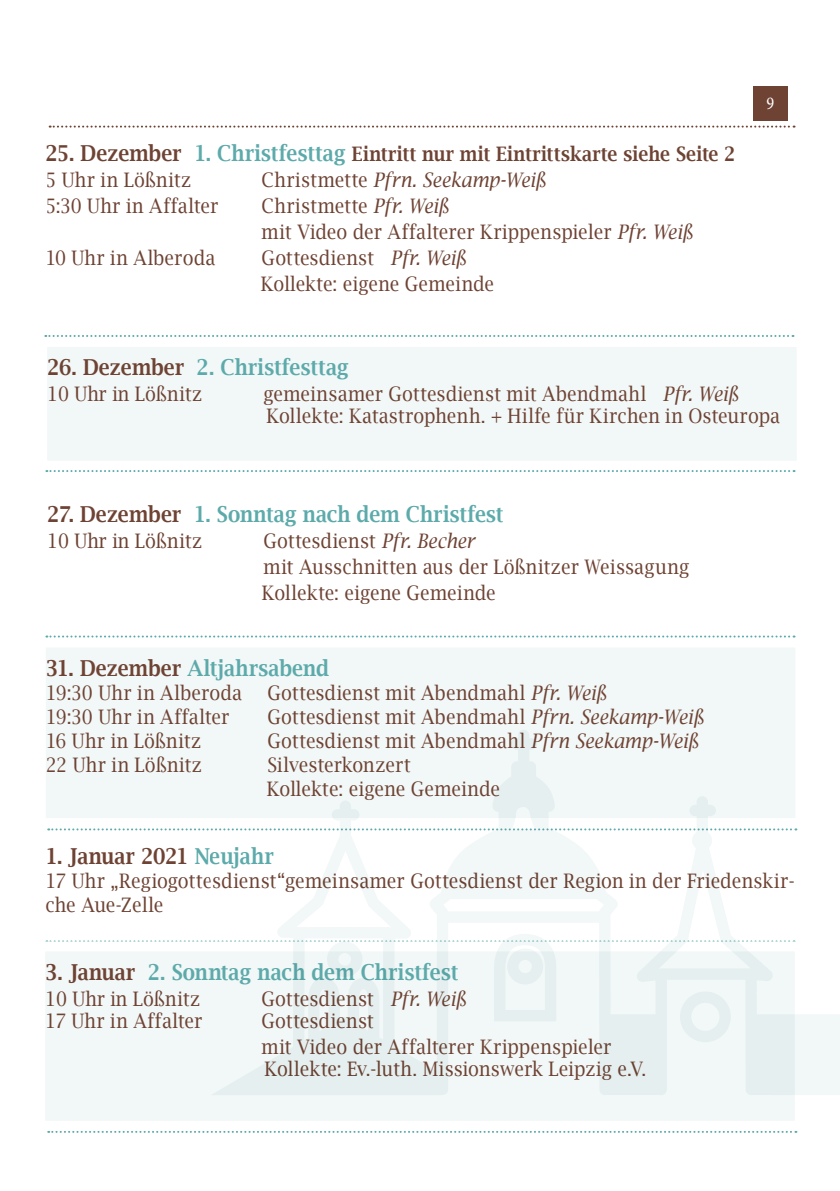
<style>
.page{position:relative;width:840px;height:1191px;background:#fff}
.page>*{position:absolute;margin:0;border:0;box-sizing:border-box;transform-origin:0 0}
.t1{font:600 22px "Lucida Bright";color:#5daaab;scale:.9 1}
.t2{font:600 22px "Lucida Bright";letter-spacing:-.01em;color:#6e4334;scale:.9 1}
.t3{font:20px/26px "Lucida Bright";letter-spacing:.005em;color:#6e4334;scale:.9 1}
.t4{font:600 20px/26px "Lucida Bright";letter-spacing:.005em;color:#6e4334;scale:.9 1}
.t5{font:italic 20px "Lucida Bright";letter-spacing:-.005em;color:#6e4334;scale:.9 1}
.t6{font:18px "Minion Pro";color:#fff;scale:.9 1}
.s1{font-size:22px}
.s2{font-size:22px;color:#5daaab}
.s3{font-weight:400}
.s4{font-style:normal}
.s5{font-style:italic}
.s6{color:#6e4334}
.s7{color:#5daaab}
</style>
<div class="page">
<svg style="left:50px;top:126px;width:744px;height:2px"></svg>
<div style="left:753px;top:86px;width:34px;height:34px;background:#6e4334"></div>
<div style="left:42px;top:342px;width:759px;height:124px;background:#f2f7f7"></div>
<div style="left:37px;top:337px;width:769px;height:134px;border:10px solid #fff"></div>
<div style="left:41px;top:642px;width:758px;height:181px;background:#f2f7f7"></div>
<div style="left:36px;top:637px;width:768px;height:191px;border:10px solid #fff"></div>
<svg style="left:46px;top:470px;width:748px;height:2px"></svg>
<svg style="left:45px;top:335px;width:748px;height:2px"></svg>
<svg style="left:46px;top:635px;width:748px;height:2px"></svg>
<svg style="left:48px;top:825px;width:163px;height:5px"></svg>
<svg style="left:48px;top:1131px;width:748px;height:1px"></svg>
<div style="left:40px;top:946px;width:759px;height:179px;background:#f2f7f7"></div>
<div style="left:35px;top:941px;width:769px;height:189px;border:10px solid #fff"></div>
<svg style="left:211px;top:730px;width:628px;height:365px"></svg>
<svg style="left:46px;top:934px;width:748px;height:108px"></svg>
<p class="t4" style="left:45px;top:140px;width:767px"><span class="s1">25. Dezember</span> <span class="s2">1. Christfesttag</span> Eintritt nur mit Eintrittskarte siehe Seite 2<br><span class="s3">5 Uhr in Lößnitz</span></p>
<p class="t5" style="left:261px;top:168px;width:317px"><span class="s4">Christmette</span> Pfrn. Seekamp-Weiß</p>
<p class="t3" style="left:45px;top:192px;width:193px">5:30 Uhr in Affalter</p>
<p class="t3" style="left:261px;top:192px;width:480px">Christmette <span class="s5">Pfr. Weiß<br></span>mit Video der Affalterer Krippenspieler <span class="s5">Pfr. Weiß</span></p>
<p class="t3" style="left:45px;top:244px;width:190px">10 Uhr in Alberoda</p>
<p class="t3" style="left:260px;top:244px;width:260px">Gottesdienst <span class="s5">Pfr. Weiß<br></span>Kollekte: eigene Gemeinde</p>
<p class="t6" style="left:766px;top:92px;width:10px">9</p>
<p class="t1" style="left:47px;top:355px;width:336px"><span class="s6">26. Dezember</span> 2. Christfesttag</p>
<p class="t3" style="left:47px;top:381px;width:174px">10 Uhr in Lößnitz</p>
<p class="t3" style="left:263px;top:383px;width:575px;line-height:22px">gemeinsamer Gottesdienst mit Abendmahl <span class="s5">Pfr. Weiß<br></span>Kollekte: Katastrophenh. + Hilfe für Kirchen in Osteuropa</p>
<p class="t1" style="left:47px;top:501px;width:508px"><span class="s6">27. Dezember</span> 1. Sonntag nach dem Christfest</p>
<p class="t3" style="left:47px;top:528px;width:174px">10 Uhr in Lößnitz</p>
<p class="t3" style="left:262px;top:528px;width:476px">Gottesdienst <span class="s5">Pfr. Becher<br></span>mit Ausschnitten aus der Lößnitzer Weissagung<br>Kollekte: eigene Gemeinde</p>
<p class="t1" style="left:46px;top:655px;width:316px"><span class="s6">31. Dezember</span> Altjahrsabend</p>
<p class="t3" style="left:46px;top:679px;width:219px">19:30 Uhr in Alberoda</p>
<p class="t3" style="left:267px;top:679px;width:378px">Gottesdienst mit Abendmahl <span class="s5">Pfr. Weiß</span></p>
<p class="t3" style="left:46px;top:703px;width:205px">19:30 Uhr in Affalter</p>
<p class="t3" style="left:267px;top:703px;width:485px">Gottesdienst mit Abendmahl <span class="s5">Pfrn. Seekamp-Weiß</span></p>
<p class="t3" style="left:46px;top:727px;width:174px">16 Uhr in Lößnitz</p>
<p class="t3" style="left:267px;top:727px;width:480px">Gottesdienst mit Abendmahl <span class="s5">Pfrn Seekamp-Weiß</span></p>
<p class="t3" style="left:46px;top:751px;width:175px">22 Uhr in Lößnitz</p>
<p class="t3" style="left:266px;top:752px;width:260px;line-height:24px">Silvesterkonzert<br>Kollekte: eigene Gemeinde</p>
<p class="t2" style="left:45px;top:844px;width:255px">1. Januar 2021 <span class="s7">Neujahr</span></p>
<p class="t3" style="left:45px;top:869px;width:833px;line-height:24px">17 Uhr „Regiogottesdienst“gemeinsamer Gottesdienst der Region in der Friedenskir&shy;che Aue-Zelle</p>
<p class="t1" style="left:45px;top:959px;width:460px"><span class="s6">3. Januar</span> 2. Sonntag nach dem Christfest</p>
<p class="t3" style="left:45px;top:985px;width:174px">10 Uhr in Lößnitz</p>
<p class="t3" style="left:261px;top:985px;width:229px">Gottesdienst <span class="s5">Pfr. Weiß</span></p>
<p class="t3" style="left:45px;top:1007px;width:176px">17 Uhr in Affalter</p>
<p class="t3" style="left:261px;top:1007px;width:390px">Gottesdienst<br>mit Video der Affalterer Krippenspieler</p>
<p class="t3" style="left:264px;top:1055px;width:425px">Kollekte: Ev.-luth. Missionswerk Leipzig e.V.</p>
</div>
